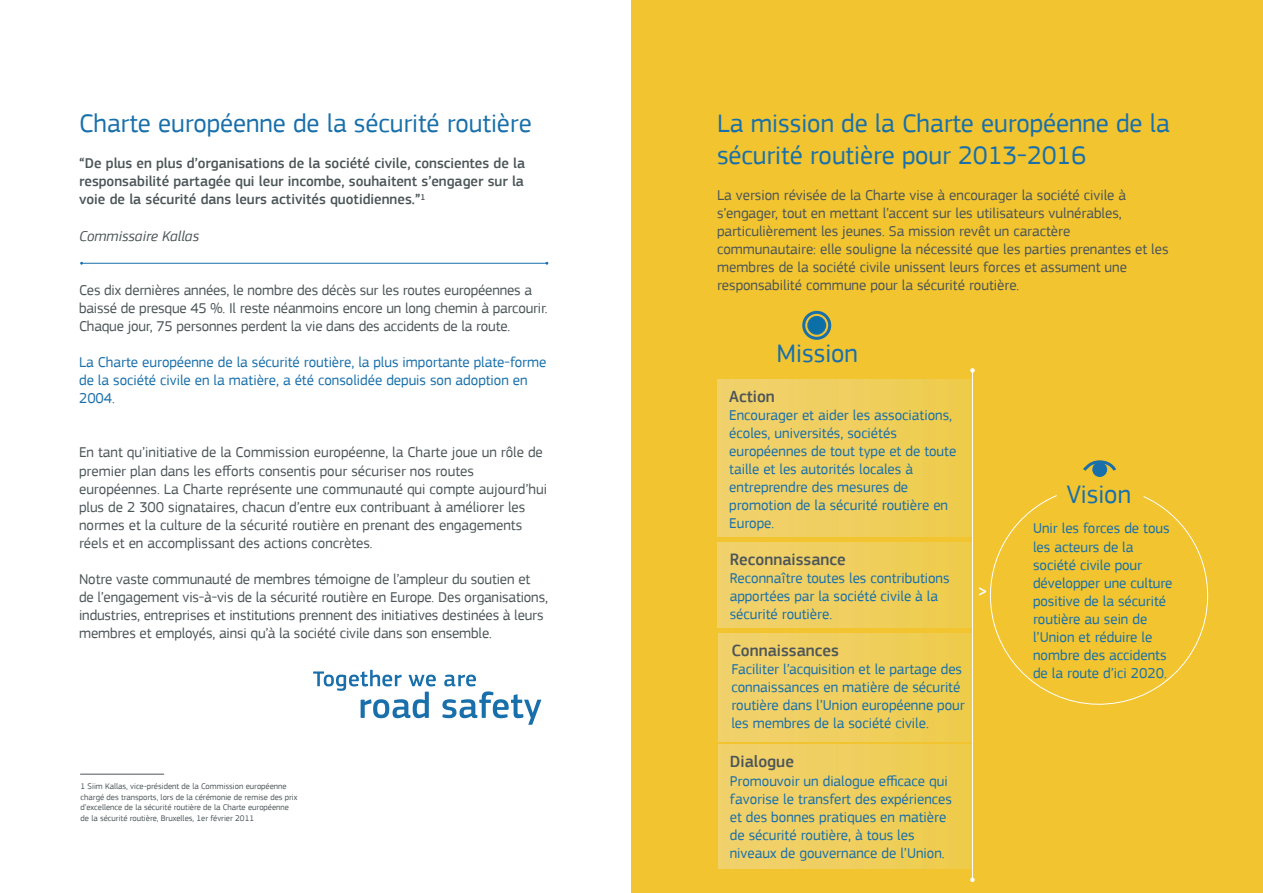
<style>
.page{position:relative;width:1263px;height:893px;background:#fff}
.page>*{position:absolute;margin:0;border:0;box-sizing:border-box;transform-origin:0 0}
.t1{font:26.55px/32px "PF Square Sans Pro";color:#186faa}
.t2{font:500 16.95px "PF Square Sans Pro";color:#4c5558}
.t3{font:500 16.95px "PF Square Sans Pro";color:#fff}
.t4{font:14.85px/18px "PF Square Sans Pro";color:#4c5558}
.t5{font:14.85px/18px "PF Square Sans Pro";color:#186faa}
.t6{font:500 14.85px/18px "PF Square Sans Pro";color:#4c5558;text-align:justify}
.t7{font:italic 14.85px "PF Square Sans Pro";color:#4c5558}
.t8{font:8.55px/10.6px "PF Square Sans Pro";color:#4c5558}
</style>
<div class="page">
<div style="left:631px;top:0;width:632px;height:893px;background:#f1c430"></div>
<img style="left:717px;top:379px;width:255px;height:157px">
<img style="left:717px;top:543px;width:255px;height:84px">
<img style="left:718px;top:745px;width:254px;height:123px">
<img style="left:718px;top:634px;width:254px;height:108px">
<div style="left:1092px;top:462px;width:15px;height:15px;background:#186faa;border-radius:50%"></div>
<svg style="left:1083px;top:460px;width:34px;height:13px"></svg>
<div style="left:802px;top:311px;width:29px;height:29px;border:3px solid #186faa;border-radius:50%"></div>
<div style="left:807px;top:316px;width:19px;height:19px;background:#0c6fa8;border:2px solid #186faa;border-radius:50%"></div>
<hr style="left:972px;top:370px;width:1px;height:510px;background:#fff">
<svg style="left:970px;top:368px;width:5px;height:5px"></svg>
<svg style="left:970px;top:877px;width:5px;height:5px"></svg>
<svg style="left:989px;top:495px;width:220px;height:210px"></svg>
<hr style="left:81px;top:263px;width:466px;height:1px;background:#186faa">
<hr style="left:80px;top:774px;width:84px;height:1px;background:#4c5558">
<svg style="left:313px;top:670px;width:123px;height:48px"></svg>
<svg style="left:442px;top:675px;width:99px;height:50px"></svg>
<h1 class="t1" style="left:79px;top:108px;width:454px">Charte européenne de la sécurité routière</h1>
<p class="t6" style="left:79px;top:155px;width:447px">“De plus en plus d’organisations de la société civile, conscientes de la responsabilité partagée qui leur incombe, souhaitent s’engager sur la voie de la sécurité dans leurs activités quotidiennes.”<sup>1</sup></p>
<p class="t7" style="left:79px;top:227px;width:122px">Commissaire Kallas</p>
<p class="t4" style="left:79px;top:281px;width:470px">Ces dix dernières années, le nombre des décès sur les routes européennes a baissé de presque 45 %. Il reste néanmoins encore un long chemin à parcourir.<br>Chaque jour, 75 personnes perdent la vie dans des accidents de la route.</p>
<p class="t5" style="left:79px;top:353px;width:469px">La Charte européenne de la sécurité routière, la plus importante plate-forme de la société civile en la matière, a été consolidée depuis son adoption en<br>2004.</p>
<p class="t4" style="left:79px;top:444px;width:469px">En tant qu’initiative de la Commission européenne, la Charte joue un rôle de premier plan dans les efforts consentis pour sécuriser nos routes européennes. La Charte représente une communauté qui compte aujourd’hui plus de 2 300 signataires, chacun d’entre eux contribuant à améliorer les normes et la culture de la sécurité routière en prenant des engagements réels et en accomplissant des actions concrètes.</p>
<p class="t4" style="left:79px;top:570px;width:470px">Notre vaste communauté de membres témoigne de l’ampleur du soutien et de l’engagement vis-à-vis de la sécurité routière en Europe. Des organisations, industries, entreprises et institutions prennent des initiatives destinées à leurs membres et employés, ainsi qu’à la société civile dans son ensemble.</p>
<p class="t8" style="left:81px;top:781px;width:218px">1 Siim Kallas, vice-président de la Commission européenne chargé des transports, lors de la cérémonie de remise des prix d’excellence de la sécurité routière de la Charte européenne de la sécurité routière, Bruxelles, 1er février 2011</p>
<h1 class="t1" style="left:717px;top:107px;width:454px">La mission de la Charte européenne de la sécurité routière pour 2013-2016</h1>
<p class="t4" style="left:717px;top:186px;width:453px">La version révisée de la Charte vise à encourager la société civile à s’engager, tout en mettant l’accent sur les utilisateurs vulnérables, particulièrement les jeunes. Sa mission revêt un caractère communautaire: elle souligne la nécessité que les parties prenantes et les membres de la société civile unissent leurs forces et assument une responsabilité commune pour la sécurité routière.</p>
<h1 class="t1" style="left:777px;top:338px;width:83px">Mission</h1>
<p class="t2" style="left:729px;top:386px;width:47px">Action</p>
<p class="t5" style="left:729px;top:406px;width:229px">Encourager et aider les associations, écoles, universités, sociétés européennes de tout type et de toute taille et les autorités locales à entreprendre des mesures de promotion de la sécurité routière en<br>Europe.</p>
<p class="t2" style="left:730px;top:549px;width:118px">Reconnaissance</p>
<p class="t5" style="left:730px;top:569px;width:221px">Reconnaître toutes les contributions apportées par la société civile à la sécurité routière.</p>
<p class="t2" style="left:731px;top:640px;width:109px">Connaissances</p>
<p class="t5" style="left:731px;top:660px;width:235px">Faciliter l’acquisition et le partage des connaissances en matière de sécurité routière dans l’Union européenne pour les membres de la société civile.</p>
<p class="t2" style="left:730px;top:752px;width:66px">Dialogue</p>
<p class="t5" style="left:730px;top:772px;width:224px">Promouvoir un dialogue efficace qui favorise le transfert des expériences et des bonnes pratiques en matière de sécurité routière, à tous les niveaux de gouvernance de l’Union.</p>
<p class="t3" style="left:978px;top:582px;width:11px">&gt;</p>
<h1 class="t1" style="left:1066px;top:478px;width:66px">Vision</h1>
<p class="t5" style="left:1033px;top:520px;width:141px">Unir les forces de tous les acteurs de la société civile pour développer une culture positive de la sécurité routière au sein de l’Union et réduire le nombre des accidents de la route d’ici 2020.</p>
</div>
